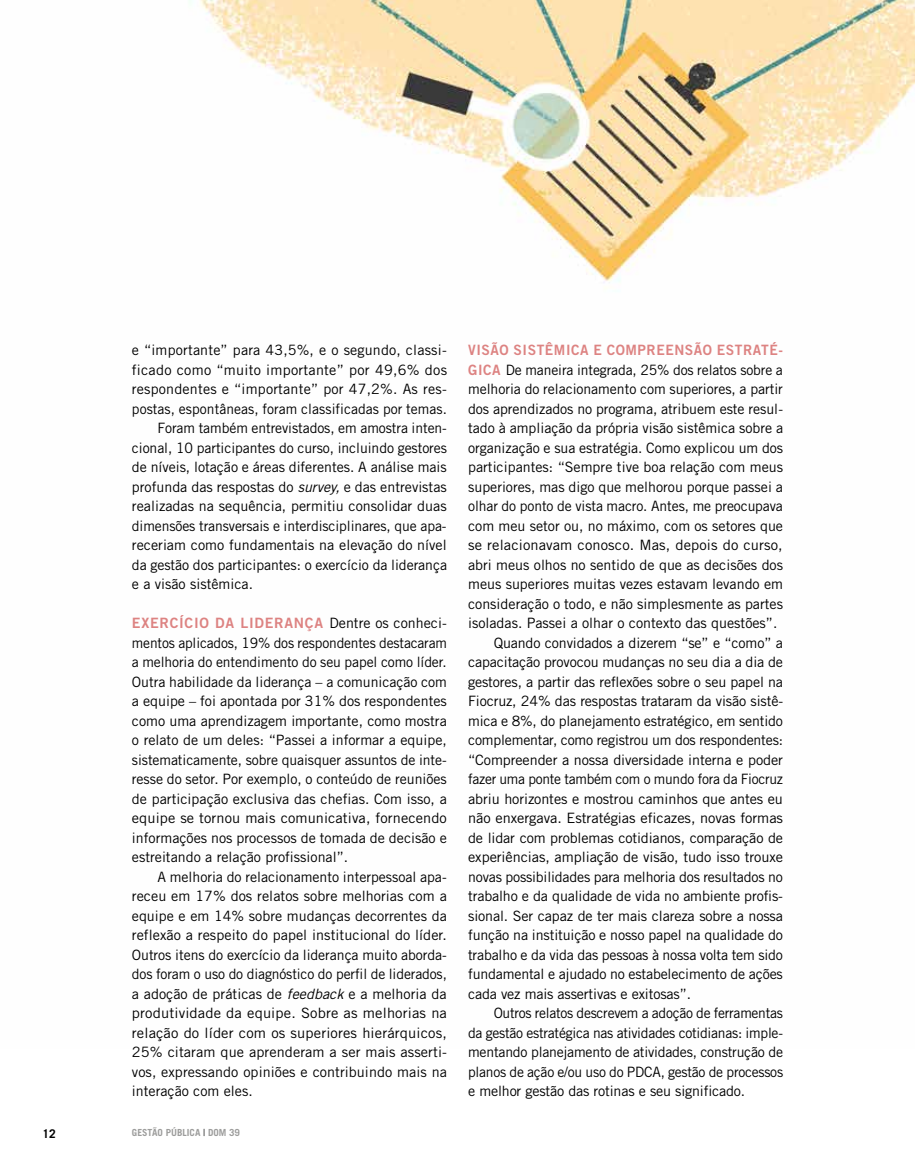
<style>
.page{position:relative;width:915px;height:1170px;background:#fff}
.page>*{position:absolute;margin:0;border:0;box-sizing:border-box;transform-origin:0 0}
.t1{font:14.25px/19.5px "Trade Gothic LT Std";letter-spacing:-.005em;color:#000;text-align:justify}
.t2{font:14.25px "Trade Gothic LT Std";letter-spacing:.015em;color:#000}
.t3{font:14.25px "Trade Gothic LT Std Bd 2";letter-spacing:.04em;color:#dd8382}
.t4{font:700 12px "Trade Gothic LT Std";color:#000}
.t5{font:700 9.75px "Trade Gothic LT Std";color:#9d9d9c}
.s1{font-style:italic}
.s2{font-family:"Trade Gothic LT Std";color:#000}
.s3{font-weight:400;color:#000}
.s4{font-family:"Trade Gothic LT Std Bd 2";color:#dd8382}
</style>
<div class="page">
<img style="left:189px;top:0;width:725px;height:283px">
<p class="t1" style="left:132px;top:340px;width:316px">e “importante” para 43,5%, e o segundo, classi-</p>
<p class="t2" style="left:132px;top:361px;width:316px">ficado como “muito importante” por 49,6% dos</p>
<p class="t2" style="left:132px;top:380px;width:316px">respondentes e “importante” por 47,2%. As res-</p>
<p class="t1" style="left:132px;top:398px;width:316px">postas, espontâneas, foram classificadas por temas.</p>
<p class="t1" style="left:157px;top:418px;width:291px">Foram também entrevistados, em amostra inten-</p>
<p class="t1" style="left:132px;top:437px;width:316px">cional, 10 participantes do curso, incluindo gestores</p>
<p class="t1" style="left:132px;top:457px;width:316px">de níveis, lotação e áreas diferentes. A análise mais</p>
<p class="t1" style="left:132px;top:476px;width:316px">profunda das respostas do <span class="s1">survey,</span> e das entrevistas</p>
<p class="t1" style="left:132px;top:496px;width:316px">realizadas na sequência, permitiu consolidar duas</p>
<p class="t1" style="left:132px;top:515px;width:316px">dimensões transversais e interdisciplinares, que apa-</p>
<p class="t1" style="left:132px;top:535px;width:316px">receriam como fundamentais na elevação do nível</p>
<p class="t1" style="left:132px;top:554px;width:316px">da gestão dos participantes: o exercício da liderança</p>
<p class="t1" style="left:132px;top:574px;width:123px">e a visão sistêmica.</p>
<p class="t3" style="left:132px;top:614px;width:316px">EXERCÍCIO DA LIDERANÇA <span class="s2">Dentre os conheci-</span></p>
<p class="t1" style="left:132px;top:632px;width:316px">mentos aplicados, 19% dos respondentes destacaram a melhoria do entendimento do seu papel como líder.<br>Outra habilidade da liderança – a comunicação com a equipe – foi apontada por 31% dos respondentes como uma aprendizagem importante, como mostra o relato de um deles: “Passei a informar a equipe, sistematicamente, sobre quaisquer assuntos de inte&shy;resse do setor. Por exemplo, o conteúdo de reuniões de participação exclusiva das chefias. Com isso, a equipe se tornou mais comunicativa, fornecendo informações nos processos de tomada de decisão e estreitando a relação profissional”.</p>
<p class="t1" style="left:132px;top:866px;width:316px;text-indent:26px">A melhoria do relacionamento interpessoal apa&shy;receu em 17% dos relatos sobre melhorias com a equipe e em 14% sobre mudanças decorrentes da reflexão a respeito do papel institucional do líder.<br>Outros itens do exercício da liderança muito aborda&shy;dos foram o uso do diagnóstico do perfil de liderados, a adoção de práticas de <span class="s1">feedback</span> e a melhoria da produtividade da equipe. Sobre as melhorias na relação do líder com os superiores hierárquicos, 25% citaram que aprenderam a ser mais asserti&shy;vos, expressando opiniões e contribuindo mais na interação com eles.</p>
<p class="t4" style="left:43px;top:1125px;width:15px">12</p>
<p class="t5" style="left:132px;top:1125px;width:110px">GESTÃO PÚBLICA <span class="s3">|</span> DOM 39</p>
<p class="t3" style="left:468px;top:341px;width:316px">VISÃO SISTÊMICA E COMPREENSÃO ESTRATÉ-</p>
<p class="t1" style="left:468px;top:359px;width:316px"><span class="s4">GICA</span> De maneira integrada, 25% dos relatos sobre a</p>
<p class="t1" style="left:468px;top:379px;width:316px">melhoria do relacionamento com superiores, a partir</p>
<p class="t1" style="left:468px;top:398px;width:316px">dos aprendizados no programa, atribuem este resul-</p>
<p class="t1" style="left:468px;top:418px;width:316px">tado à ampliação da própria visão sistêmica sobre a</p>
<p class="t1" style="left:468px;top:437px;width:316px">organização e sua estratégia. Como explicou um dos</p>
<p class="t1" style="left:468px;top:457px;width:316px">participantes: “Sempre tive boa relação com meus</p>
<p class="t1" style="left:468px;top:476px;width:316px">superiores, mas digo que melhorou porque passei a</p>
<p class="t1" style="left:468px;top:496px;width:316px">olhar do ponto de vista macro. Antes, me preocupava</p>
<p class="t1" style="left:468px;top:515px;width:316px">com meu setor ou, no máximo, com os setores que</p>
<p class="t1" style="left:468px;top:535px;width:316px">se relacionavam conosco. Mas, depois do curso,</p>
<p class="t1" style="left:468px;top:554px;width:316px">abri meus olhos no sentido de que as decisões dos</p>
<p class="t1" style="left:468px;top:574px;width:316px">meus superiores muitas vezes estavam levando em</p>
<p class="t1" style="left:468px;top:593px;width:316px">consideração o todo, e não simplesmente as partes</p>
<p class="t1" style="left:468px;top:613px;width:311px">isoladas. Passei a olhar o contexto das questões”.</p>
<p class="t1" style="left:493px;top:632px;width:291px">Quando convidados a dizerem “se” e “como” a</p>
<p class="t1" style="left:468px;top:652px;width:316px">capacitação provocou mudanças no seu dia a dia de</p>
<p class="t1" style="left:468px;top:671px;width:316px">gestores, a partir das reflexões sobre o seu papel na</p>
<p class="t1" style="left:468px;top:691px;width:316px">Fiocruz, 24% das respostas trataram da visão sistê-</p>
<p class="t1" style="left:468px;top:710px;width:316px">mica e 8%, do planejamento estratégico, em sentido</p>
<p class="t1" style="left:468px;top:730px;width:316px">complementar, como registrou um dos respondentes:</p>
<p class="t1" style="left:468px;top:749px;width:316px">“Compreender a nossa diversidade interna e poder</p>
<p class="t1" style="left:468px;top:769px;width:316px">fazer uma ponte também com o mundo fora da Fiocruz</p>
<p class="t1" style="left:468px;top:788px;width:316px">abriu horizontes e mostrou caminhos que antes eu</p>
<p class="t1" style="left:468px;top:808px;width:316px">não enxergava. Estratégias eficazes, novas formas</p>
<p class="t1" style="left:468px;top:827px;width:316px">de lidar com problemas cotidianos, comparação de</p>
<p class="t1" style="left:468px;top:847px;width:316px">experiências, ampliação de visão, tudo isso trouxe</p>
<p class="t1" style="left:468px;top:866px;width:316px">novas possibilidades para melhoria dos resultados no</p>
<p class="t1" style="left:468px;top:886px;width:316px">trabalho e da qualidade de vida no ambiente profis-</p>
<p class="t1" style="left:468px;top:905px;width:316px">sional. Ser capaz de ter mais clareza sobre a nossa</p>
<p class="t1" style="left:468px;top:925px;width:316px">função na instituição e nosso papel na qualidade do</p>
<p class="t1" style="left:468px;top:944px;width:316px">trabalho e da vida das pessoas à nossa volta tem sido</p>
<p class="t1" style="left:468px;top:964px;width:316px">fundamental e ajudado no estabelecimento de ações</p>
<p class="t1" style="left:468px;top:983px;width:224px">cada vez mais assertivas e exitosas”.</p>
<p class="t1" style="left:493px;top:1003px;width:290px">Outros relatos descrevem a adoção de ferramentas</p>
<p class="t1" style="left:468px;top:1022px;width:316px">da gestão estratégica nas atividades cotidianas: imple-</p>
<p class="t1" style="left:468px;top:1042px;width:316px">mentando planejamento de atividades, construção de</p>
<p class="t1" style="left:468px;top:1061px;width:316px">planos de ação e/ou uso do PDCA, gestão de processos</p>
<p class="t1" style="left:468px;top:1081px;width:278px">e melhor gestão das rotinas e seu significado.</p>
</div>
